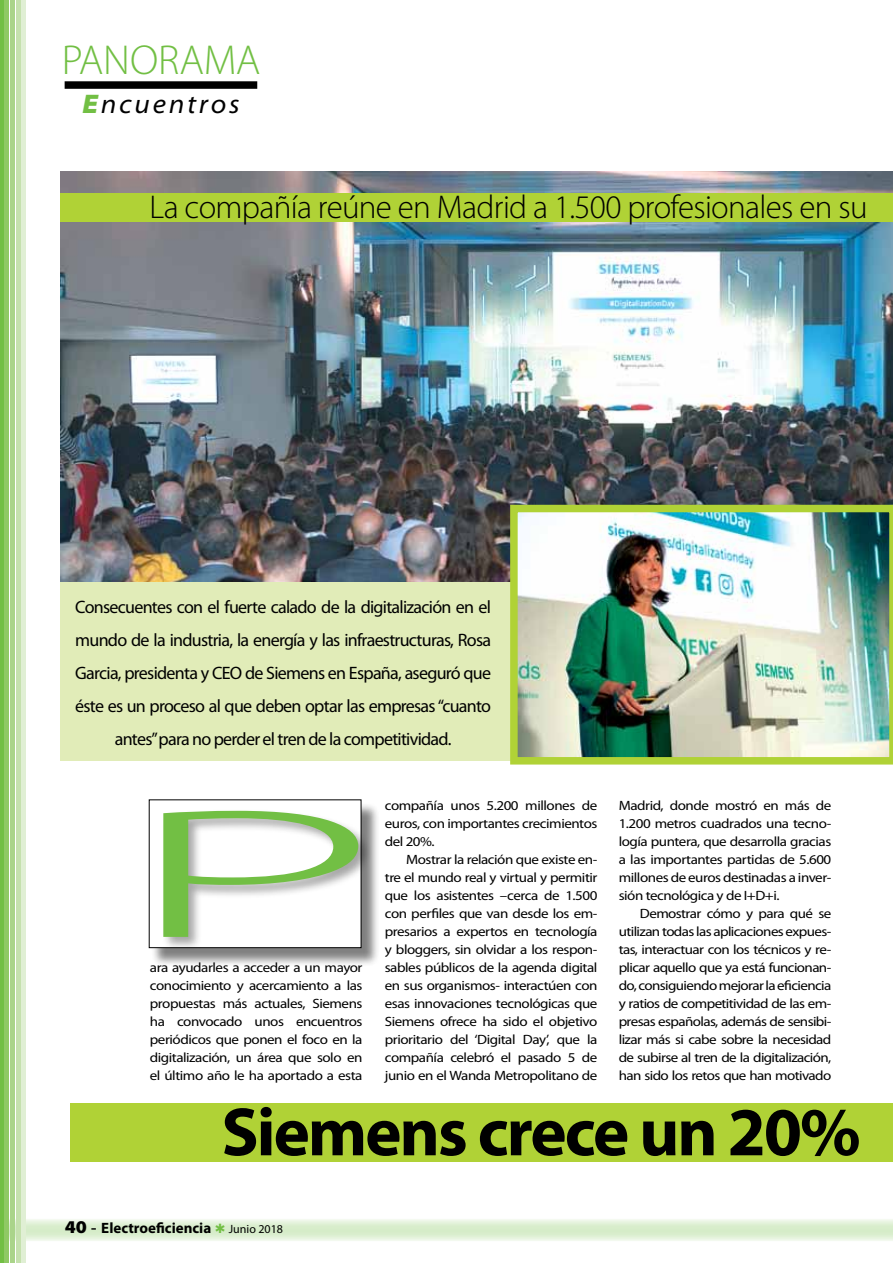
<style>
.page{position:relative;width:893px;height:1263px;background:#fff}
.page>*{position:absolute;margin:0;border:0;box-sizing:border-box;transform-origin:0 0}
.t1{font:300 185.7px "Myriad Pro";color:#72bf44;scale:2.8 1}
.t2{font:700 69px "Myriad Pro";letter-spacing:-.03em;color:#000}
.t3{font:300 42px "Myriad Pro";color:#72bf44}
.t4{font:300 33px "Myriad Pro";letter-spacing:-.02em;color:#000}
.t5{font:italic semi-expanded 27px "Myriad Pro";letter-spacing:.1em;color:#000}
.t6{font:18px/33px "Myriad Pro";letter-spacing:-.04em;color:#000;text-align:center}
.t7{font:700 15px "Myriad Pro";color:#000}
.t8{font:13.5px/18px "Myriad Pro";letter-spacing:-.03em;color:#000;text-align:justify;scale:1.11 1}
.s1{font-weight:900;color:#72bf44}
.s2{font-weight:900;font-stretch:semi-expanded;font-size:18px}
.s3{font-family:"Times New Roman";font-weight:400;font-size:18px}
.s4{font-weight:400;font-size:12px}
</style>
<div class="page">
<img style="left:61px;top:172px;width:832px;height:411px">
<div style="left:61px;top:193px;width:832px;height:28px;background:#b0d236"></div>
<div style="left:61px;top:583px;width:453px;height:178px;background:#e1ecb8"></div>
<div style="left:70px;top:1103px;width:823px;height:59px;background:#b0d236"></div>
<svg style="left:3px;top:1219px;width:890px;height:22px;background:#dff0d5"></svg>
<div style="left:65px;top:81px;width:192px;height:8px;background:#000"></div>
<div style="left:151px;top:802px;width:229px;height:165px;background:#000;opacity:.5"></div>
<div style="left:149px;top:800px;width:212px;height:148px;background:#fff"></div>
<div style="left:21px;top:0;width:5px;height:1263px;background:#e0efd4"></div>
<hr style="left:16px;top:0;width:4px;height:1263px;background:#c5e1ae">
<hr style="left:10px;top:0;width:4px;height:1263px;background:#aad48a">
<div style="left:4px;top:0;width:5px;height:1263px;background:#8fc964"></div>
<hr style="left:0;top:0;width:3px;height:1263px;background:#72bf44">
<div style="left:161px;top:809px;width:211px;height:142px;background:#000;opacity:.35"></div>
<img style="left:510px;top:505px;width:383px;height:259px">
<svg style="left:215px;top:1223px;width:10px;height:10px"></svg>
<h3 class="t3" style="left:62px;top:37px;width:200px">PANORAMA</h3>
<h3 class="t5" style="left:82px;top:89px;width:159px"><span class="s1">E</span>ncuentros</h3>
<h3 class="t4" style="left:150px;top:188px;width:719px">La compañía reúne en Madrid a 1.500 profesionales en su</h3>
<p class="t6" style="left:75px;top:590px;width:417px">Consecuentes con el fuerte calado de la digitalización en el mundo de la industria, la energía y las infraestructuras, Rosa Garcia, presidenta y CEO de Siemens en España, aseguró que éste es un proceso al que deben optar las empresas “cuanto antes”para no perder el tren de la competitividad.</p>
<h1 class="t1" style="left:121px;top:773px;width:95px">P</h1>
<p class="t8" style="left:150px;top:959px;width:193px">ara ayudarles a acceder a un mayor conocimiento y acercamiento a las propuestas más actuales, Siemens ha convocado unos encuentros periódicos que ponen el foco en la digitalización, un área que solo en el último año le ha aportado a esta</p>
<p class="t8" style="left:385px;top:797px;width:193px">compañía unos 5.200 millones de euros, con importantes crecimientos del 20%.</p>
<p class="t8" style="left:385px;top:851px;width:193px;text-indent:21px">Mostrar la relación que existe en&shy;tre el mundo real y virtual y permitir que los asistentes –cerca de 1.500 con perfiles que van desde los em&shy;presarios a expertos en tecnología y bloggers, sin olvidar a los respon&shy;sables públicos de la agenda digital en sus organismos- interactúen con esas innovaciones tecnológicas que Siemens ofrece ha sido el objetivo prioritario del ‘Digital Day’, que la compañía celebró el pasado 5 de junio en el Wanda Metropolitano de</p>
<p class="t8" style="left:619px;top:797px;width:193px">Madrid, donde mostró en más de 1.200 metros cuadrados una tecno&shy;logía puntera, que desarrolla gracias a las importantes partidas de 5.600 millones de euros destinadas a inver&shy;sión tecnológica y de I+D+i.</p>
<p class="t8" style="left:619px;top:905px;width:193px;text-indent:21px">Demostrar cómo y para qué se utilizan todas las aplicaciones expues&shy;tas, interactuar con los técnicos y re&shy;plicar aquello que ya está funcionan&shy;do, consiguiendo mejorar la eficiencia y ratios de competitividad de las em&shy;presas españolas, además de sensibi&shy;lizar más si cabe sobre la necesidad de subirse al tren de la digitalización, han sido los retos que han motivado</p>
<h2 class="t2" style="left:221px;top:1093px;width:641px">Siemens crece un 20%</h2>
<p class="t7" style="left:65px;top:1219px;width:220px"><span class="s2">40</span> <span class="s3">-</span> Electroeficiencia <span class="s4">Junio 2018</span></p>
</div>
